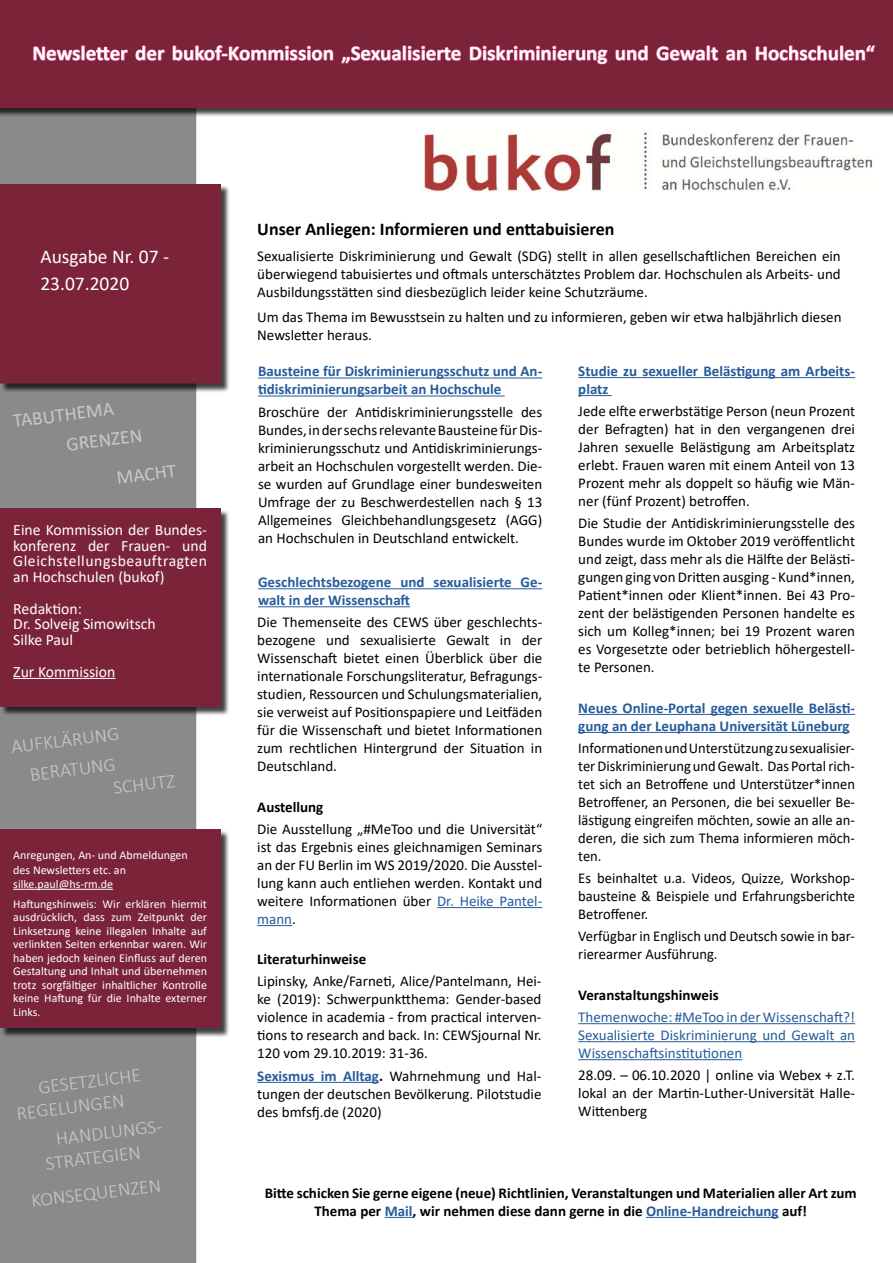
<style>
.page{position:relative;width:893px;height:1263px;background:#fff}
.page>*{position:absolute;margin:0;border:0;box-sizing:border-box;transform-origin:0 0}
.t1{font:700 21px "Calibri";color:#fff}
.t2{font:300 19.5px/23.4px "Calibri";color:#fff}
.t3{font:19.5px/29.8px "Calibri";color:#fff}
.t4{font:700 18px "Calibri";color:#000}
.t5{font:15.75px/15.8px "Calibri";color:#fff;text-align:justify}
.t6{font:15px/18px "Calibri";color:#000;text-align:justify}
.t7{font:700 15px/18px "Calibri";color:#265b9b}
.t8{font:700 15px/18px "Calibri";color:#000;text-align:center}
.t9{font:15px/18px "Calibri";color:#265b9b;text-align:justify}
.t10{font:12px/13.5px "Calibri";color:#fff}
.s1{color:#265b9b}
.s2{font-weight:700;color:#265b9b}
.s3{font-weight:700}
</style>
<div class="page">
<div style="left:0;top:117px;width:196px;height:1146px;background:#8a8a8b"></div>
<div style="left:0;top:0;width:893px;height:117px;background:#000;opacity:.75"></div>
<div style="left:0;top:0;width:893px;height:108px;background:#7b2439"></div>
<div style="left:1px;top:186px;width:229px;height:207px;background:#000;opacity:.75"></div>
<div style="left:0;top:185px;width:220px;height:198px;background:#7b2439"></div>
<div style="left:0;top:184px;width:221px;height:199px;border:1px solid #7b2439"></div>
<div style="left:1px;top:510px;width:229px;height:206px;background:#000;opacity:.75"></div>
<div style="left:0;top:508px;width:220px;height:199px;background:#7b2439"></div>
<div style="left:1px;top:830px;width:229px;height:207px;background:#000;opacity:.75"></div>
<div style="left:0;top:829px;width:220px;height:199px;background:#7b2439"></div>
<hr style="left:13px;top:889px;width:100px;height:1px;background:#fff">
<hr style="left:13px;top:678px;width:103px;height:1px;background:#fff">
<svg style="left:33px;top:45px;width:95px;height:16px;background:#9f375a"></svg>
<svg style="left:136px;top:45px;width:29px;height:16px"></svg>
<svg style="left:173px;top:45px;width:160px;height:16px;background:#9e3658"></svg>
<svg style="left:341px;top:43px;width:120px;height:21px;background:#963251"></svg>
<svg style="left:470px;top:45px;width:138px;height:19px;background:#993455"></svg>
<svg style="left:616px;top:45px;width:32px;height:16px"></svg>
<svg style="left:657px;top:45px;width:61px;height:16px"></svg>
<svg style="left:726px;top:50px;width:21px;height:11px"></svg>
<svg style="left:756px;top:45px;width:119px;height:16px;background:#9c3657"></svg>
<img style="left:423px;top:132px;width:450px;height:59px">
<hr style="left:258px;top:377px;width:284px;height:1px;background:#265b9b">
<hr style="left:258px;top:395px;width:247px;height:1px;background:#265b9b">
<hr style="left:258px;top:588px;width:284px;height:1px;background:#265b9b">
<hr style="left:258px;top:606px;width:152px;height:1px;background:#265b9b">
<hr style="left:437px;top:907px;width:105px;height:1px;background:#265b9b">
<hr style="left:257px;top:925px;width:35px;height:1px;background:#265b9b">
<hr style="left:257px;top:1082px;width:122px;height:1px;background:#265b9b">
<hr style="left:578px;top:377px;width:277px;height:1px;background:#265b9b">
<hr style="left:578px;top:395px;width:34px;height:1px;background:#265b9b">
<hr style="left:578px;top:714px;width:277px;height:1px;background:#265b9b">
<hr style="left:578px;top:732px;width:272px;height:1px;background:#265b9b">
<hr style="left:578px;top:1023px;width:277px;height:1px;background:#265b9b">
<hr style="left:578px;top:1041px;width:277px;height:1px;background:#265b9b">
<hr style="left:578px;top:1059px;width:164px;height:1px;background:#265b9b">
<svg style="left:385px;top:1217px;width:28px;height:1px"></svg>
<hr style="left:646px;top:1217px;width:133px;height:1px;background:#265b9b">
<h1 class="t1" style="left:32px;top:38px;width:844px">Newsletter der bukof-Kommission „Sexualisierte Diskriminierung und Gewalt an Hochschulen“</h1>
<h2 class="t3" style="left:40px;top:243px;width:130px;line-height:27px">Ausgabe Nr. 07 -<br>23.07.2020</h2>
<h2 class="t3" style="left:61px;top:400px;width:78px;text-indent:-50px;rotate:-7deg">TABUTHEMA<br>GRENZEN</h2>
<h2 class="t3" style="left:115px;top:463px;width:61px;rotate:-7deg">MACHT</h2>
<p class="t5" style="left:13px;top:521px;width:195px">Eine Kommission der Bundes&shy;konferenz der Frauen- und Gleichstellungsbeauftragten an Hochschulen (bukof)</p>
<p class="t5" style="left:13px;top:600px;width:144px;text-align:left">Redaktion:<br>Dr. Solveig Simowitsch<br>Silke Paul</p>
<p class="t5" style="left:13px;top:663px;width:104px">Zur Kommission</p>
<h2 class="t2" style="left:10px;top:732px;width:110px;line-height:29.8px;text-align:center;rotate:-7deg">AUFKLÄRUNG<br>BERATUNG</h2>
<h2 class="t2" style="left:112px;top:776px;width:64px;rotate:-7deg">SCHUTZ</h2>
<p class="t10" style="left:13px;top:849px;width:176px;line-height:14.4px">Anregungen, An- und Abmeldungen des Newsletters etc. an silke.paul@hs-rm.de</p>
<p class="t10" style="left:13px;top:897px;width:195px;text-align:justify">Haftungshinweis: Wir erklären hiermit ausdrücklich, dass zum Zeitpunkt der Linksetzung keine illegalen Inhalte auf verlinkten Seiten erkennbar waren. Wir haben jedoch keinen Einfluss auf deren Gestaltung und Inhalt und übernehmen trotz sorgfältiger inhaltlicher Kontrolle keine Haftung für die Inhalte externer Links.</p>
<h2 class="t2" style="left:13px;top:1079px;width:129px;text-indent:25px;rotate:-7deg">GESETZLICHE<br>REGELUNGEN</h2>
<h2 class="t2" style="left:42px;top:1129px;width:122px;text-indent:13px;rotate:-7deg">HANDLUNGS-<br>STRATEGIEN</h2>
<h2 class="t2" style="left:30px;top:1190px;width:132px;rotate:-7deg">KONSEQUENZEN</h2>
<p class="t4" style="left:257px;top:216px;width:359px">Unser Anliegen: Informieren und enttabuisieren</p>
<p class="t6" style="left:257px;top:247px;width:585px">Sexualisierte Diskriminierung und Gewalt (SDG) stellt in allen gesellschaftlichen Bereichen ein überwiegend tabuisiertes und oftmals unterschätztes Problem dar. Hochschulen als Arbeits- und Ausbildungsstätten sind diesbezüglich leider keine Schutzräume.</p>
<p class="t6" style="left:257px;top:307px;width:586px">Um das Thema im Bewusstsein zu halten und zu informieren, geben wir etwa halbjährlich diesen<br>Newsletter heraus.</p>
<p class="t7" style="left:578px;top:362px;width:278px">Studie zu sexueller Belästigung am Arbeits&shy;platz</p>
<p class="t6" style="left:578px;top:403px;width:278px">Jede elfte erwerbstätige Person (neun Prozent der Befragten) hat in den vergangenen drei Jahren sexuelle Belästigung am Arbeitsplatz erlebt. Frauen waren mit einem Anteil von 13<br>Prozent mehr als doppelt so häufig wie Män&shy;ner (fünf Prozent) betroffen.</p>
<p class="t6" style="left:578px;top:514px;width:278px">Die Studie der Antidiskriminierungsstelle des Bundes wurde im Oktober 2019 veröffentlicht und zeigt, dass mehr als die Hälfte der Belästi&shy;gungen ging von Dritten ausging - Kund*innen, Patient*innen oder Klient*innen. Bei 43 Pro&shy;zent der belästigenden Personen handelte es sich um Kolleg*innen; bei 19 Prozent waren es Vorgesetzte oder betrieblich höhergestell&shy;te Personen.</p>
<p class="t7" style="left:578px;top:698px;width:278px">Neues Online-Portal gegen sexuelle Belästi&shy;gung an der Leuphana Universität Lüneburg</p>
<p class="t6" style="left:578px;top:739px;width:278px">Informationen und Unterstützung zu sexualisier&shy;ter Diskriminierung und Gewalt. Das Portal rich&shy;tet sich an Betroffene und Unterstützer*innen Betroffener, an Personen, die bei sexueller Be&shy;lästigung eingreifen möchten, sowie an alle an&shy;deren, die sich zum Thema informieren möch&shy;ten.</p>
<p class="t6" style="left:578px;top:869px;width:278px">Es beinhaltet u.a. Videos, Quizze, Workshop&shy;bausteine &amp; Beispiele und Erfahrungsberichte Betroffener.</p>
<p class="t6" style="left:578px;top:927px;width:278px">Verfügbar in Englisch und Deutsch sowie in bar&shy;rierearmer Ausführung.</p>
<p class="t8" style="left:578px;top:985px;width:142px">Veranstaltungshinweis</p>
<p class="t9" style="left:578px;top:1008px;width:278px">Themenwoche: #MeToo in der Wissenschaft?!<br>Sexualisierte Diskriminierung und Gewalt an Wissenschaftsinstitutionen</p>
<p class="t6" style="left:578px;top:1066px;width:278px">28.09. – 06.10.2020 | online via Webex + z.T. lokal an der Martin-Luther-Universität Halle-Wittenberg</p>
<p class="t7" style="left:258px;top:362px;width:286px">Bausteine für Diskriminierungsschutz und An&shy;tidiskriminierungsarbeit an Hochschule</p>
<p class="t6" style="left:258px;top:402px;width:286px">Broschüre der Antidiskriminierungsstelle des Bundes, in der sechs relevante Bausteine für Dis&shy;kriminierungsschutz und Antidiskriminierungs&shy;arbeit an Hochschulen vorgestellt werden. Die&shy;se wurden auf Grundlage einer bundesweiten Umfrage der zu Beschwerdestellen nach § 13<br>Allgemeines Gleichbehandlungsgesetz (AGG) an Hochschulen in Deutschland entwickelt.</p>
<p class="t7" style="left:258px;top:573px;width:286px">Geschlechtsbezogene und sexualisierte Ge&shy;walt in der Wissenschaft</p>
<p class="t6" style="left:257px;top:613px;width:287px">Die Themenseite des CEWS über geschlechts&shy;bezogene und sexualisierte Gewalt in der Wissenschaft bietet einen Überblick über die internationale Forschungsliteratur, Befragungs&shy;studien, Ressourcen und Schulungsmaterialien, sie verweist auf Positionspapiere und Leitfäden für die Wissenschaft und bietet Informationen zum rechtlichen Hintergrund der Situation in Deutschland.</p>
<p class="t8" style="left:257px;top:797px;width:68px">Austellung</p>
<p class="t6" style="left:257px;top:819px;width:286px">Die Ausstellung „#MeToo und die Universität“ ist das Ergebnis eines gleichnamigen Seminars an der FU Berlin im WS 2019/2020. Die Ausstel&shy;lung kann auch entliehen werden. Kontakt und weitere Informationen über <span class="s1">Dr. Heike Pantel&shy;mann</span>.</p>
<p class="t8" style="left:257px;top:950px;width:110px">Literaturhinweise</p>
<p class="t6" style="left:257px;top:972px;width:286px">Lipinsky, Anke/Farneti, Alice/Pantelmann, Hei&shy;ke (2019): Schwerpunktthema: Gender-based violence in academia - from practical interven&shy;tions to research and back. In: CEWSjournal Nr.<br>120 vom 29.10.2019: 31-36.</p>
<p class="t6" style="left:257px;top:1066px;width:286px"><span class="s2">Sexismus im Alltag</span><span class="s3">.</span> Wahrnehmung und Hal&shy;tungen der deutschen Bevölkerung. Pilotstudie des bmfsfj.de (2020)</p>
<p class="t8" style="left:265px;top:1183px;width:594px">Bitte schicken Sie gerne eigene (neue) Richtlinien, Veranstaltungen und Materialien aller Art zum<br>Thema per <span class="s1">Mail</span>, wir nehmen diese dann gerne in die <span class="s1">Online-Handreichung</span> auf!</p>
</div>
